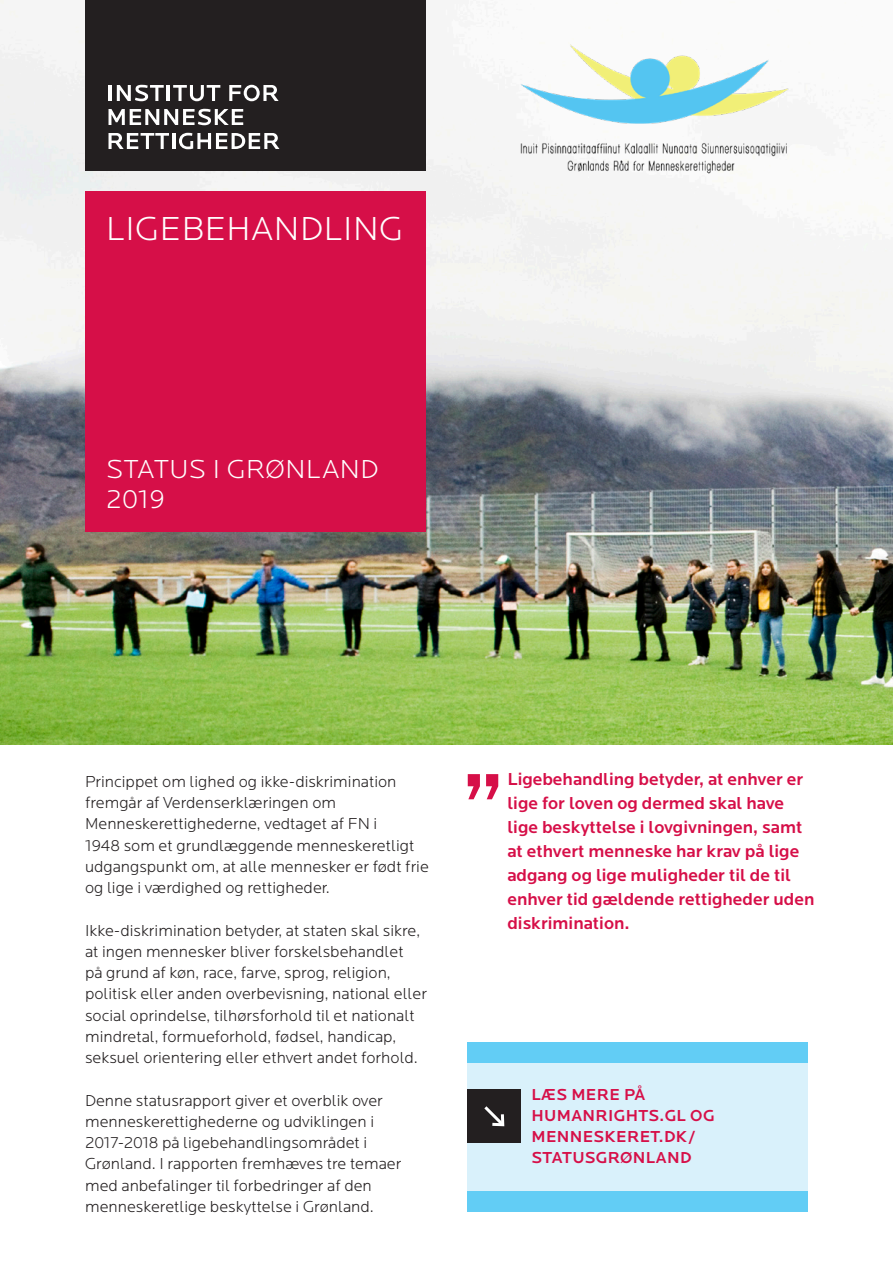
<style>
.page{position:relative;width:893px;height:1263px;background:#fff}
.page>*{position:absolute;margin:0;border:0;box-sizing:border-box;transform-origin:0 0}
.Titel{font:300 34.5px "Locator";letter-spacing:.02em;color:#fff}
.Byline{font:300 27px/30px "Locator";letter-spacing:.02em;color:#fff}
.Citat{font:500 18px/24px "Locator";color:#d60f48}
.Brød{font:300 16.5px/21.3px "Locator";color:#231f20}
.t1{font:500 16.5px/21.3px "Locator";letter-spacing:.02em;color:#d60f48}
</style>
<div class="page">
<svg style="left:468px;top:774px;width:30px;height:25px"></svg>
<img style="left:0;top:0;width:893px;height:744px">
<div style="left:85px;top:191px;width:340px;height:340px;background:#d60f48"></div>
<div style="left:85px;top:0;width:340px;height:170px;background:#231f20"></div>
<hr style="left:109px;top:85px;width:3px;height:16px;background:#fff">
<svg style="left:117px;top:85px;width:47px;height:16px"></svg>
<hr style="left:167px;top:85px;width:3px;height:16px;background:#fff">
<svg style="left:173px;top:85px;width:47px;height:16px"></svg>
<svg style="left:229px;top:85px;width:50px;height:16px"></svg>
<svg style="left:109px;top:109px;width:134px;height:16px"></svg>
<svg style="left:109px;top:133px;width:60px;height:16px"></svg>
<hr style="left:172px;top:133px;width:3px;height:16px;background:#fff">
<svg style="left:179px;top:133px;width:100px;height:16px"></svg>
<img style="left:497px;top:38px;width:314px;height:184px">
<div style="left:468px;top:1042px;width:340px;height:149px;background:#d9f1fb"></div>
<div style="left:468px;top:1042px;width:340px;height:21px;background:#62cdf5"></div>
<div style="left:468px;top:1191px;width:340px;height:21px;background:#62cdf5"></div>
<div style="left:468px;top:1090px;width:53px;height:53px;background:#231f20"></div>
<svg style="left:484px;top:1106px;width:21px;height:21px"></svg>
<h1 class="Titel" style="left:106px;top:210px;width:298px">LIGEBEHANDLING</h1>
<p class="Byline" style="left:106px;top:455px;width:274px">STATUS I GRØNLAND<br>2019</p>
<p class="Brød" style="left:85px;top:771px;width:345px">Princippet om lighed og ikke-diskrimination fremgår af Verdenserklæringen om Menneskerettighederne, vedtaget af FN i<br>1948 som et grundlæggende menneskeretligt udgangspunkt om, at alle mennesker er født frie og lige i værdighed og rettigheder.</p>
<p class="Brød" style="left:85px;top:920px;width:343px">Ikke-diskrimination betyder, at staten skal sikre, at ingen mennesker bliver forskelsbehandlet<br>på grund af køn, race, farve, sprog, religion, politisk eller anden overbevisning, national eller social oprindelse, tilhørsforhold til et nationalt mindretal, formueforhold, fødsel, handicap, seksuel orientering eller ethvert andet forhold.</p>
<p class="Brød" style="left:85px;top:1090px;width:318px">Denne statusrapport giver et overblik over menneskerettighederne og udviklingen i 2017-2018 på ligebehandlingsområdet i Grønland. I rapporten fremhæves tre temaer med anbefalinger til forbedringer af den menneskeretlige beskyttelse i Grønland.</p>
<p class="Citat" style="left:507px;top:767px;width:308px">Ligebehandling betyder, at enhver er lige for loven og dermed skal have lige beskyttelse i lovgivningen, samt at ethvert menneske har krav på lige adgang og lige muligheder til de til enhver tid gældende rettigheder uden diskrimination.</p>
<p class="t1" style="left:531px;top:1084px;width:185px">LÆS MERE PÅ<br>HUMANRIGHTS.GL OG<br>MENNESKERET.DK/<br>STATUSGRØNLAND</p>
</div>
